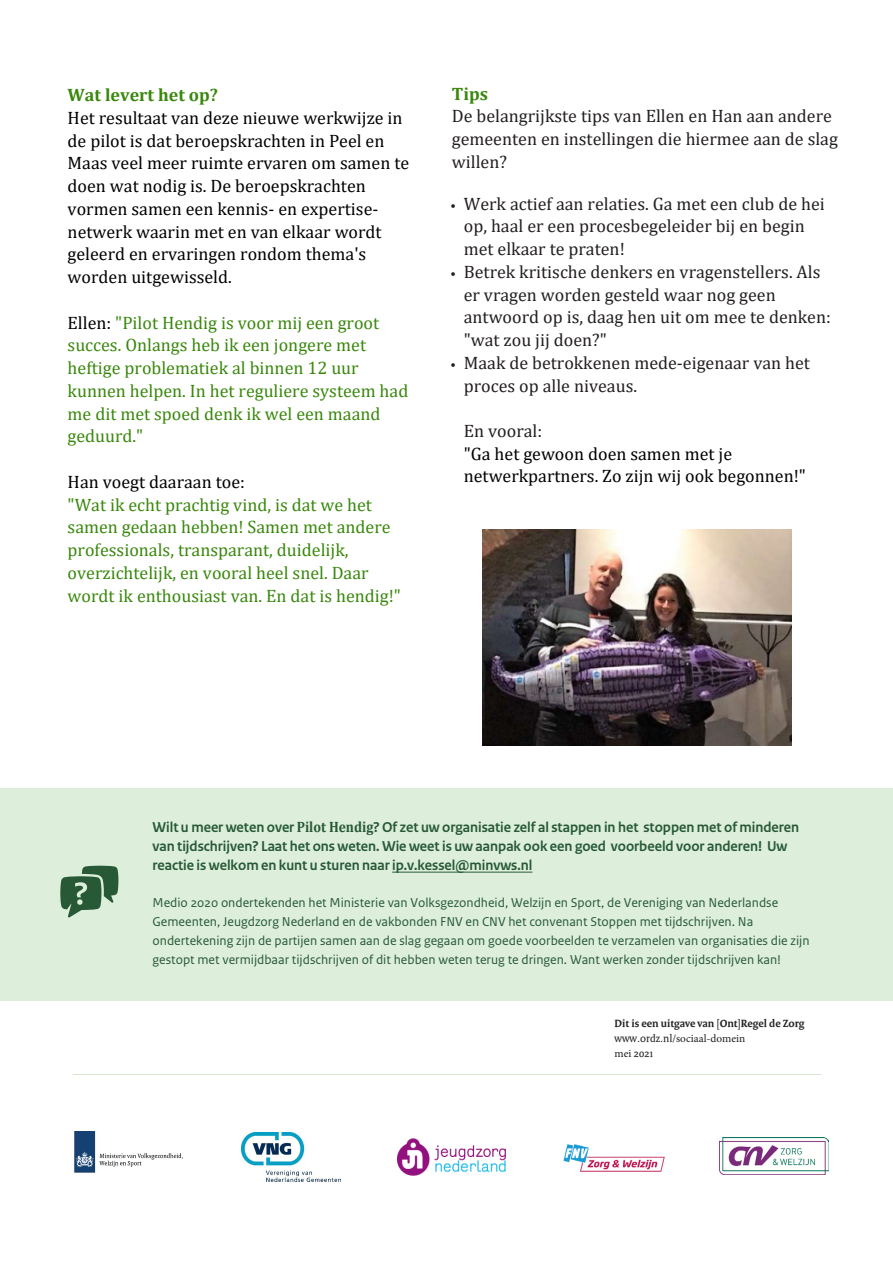
<style>
.page{position:relative;width:893px;height:1263px;background:#fff}
.page>*{position:absolute;margin:0;border:0;box-sizing:border-box;transform-origin:0 0}
.t1{font:18px/22.8px "Cambria";color:#231f20}
.t2{font:18px/22.8px "Cambria";color:#39870c}
.t3{font:18px/22.8px "Cambria";color:#000}
._10_RO_Broodtekst{font:700 15px/18.9px "Rijksoverheid Sans Heading";color:#275937}
._10_RO_Broodtekst-2{font:13.5px/19px "Rijksoverheid Sans Text";color:#275937}
._19_RO_Afzender_Broo{font:700 11.25px/15px "Rijksoverheid Serif";color:#231f20}
.s1{font-weight:700;color:#39870c}
.s2{color:#000}
.s3{font-family:"Rijksoverheid Serif";font-size:15px}
.s4{color:#231f20}
.s5{font-family:"Cambria"}
.s6{font-weight:400}
.s7{font-family:"Minion Pro";font-weight:400}
</style>
<div class="page">
<div style="left:0;top:788px;width:893px;height:213px;background:#ddeedb"></div>
<svg style="left:60px;top:866px;width:58px;height:52px"></svg>
<hr style="left:73px;top:1074px;width:748px;height:1px;background:#39870c">
<img style="left:720px;top:1137px;width:109px;height:37px">
<img style="left:563px;top:1144px;width:102px;height:28px">
<img style="left:397px;top:1138px;width:108px;height:37px">
<img style="left:74px;top:1131px;width:109px;height:42px">
<img style="left:241px;top:1132px;width:100px;height:49px">
<hr style="left:392px;top:872px;width:140px;height:1px;background:#275937">
<img style="left:483px;top:530px;width:309px;height:215px">
<p class="t3" style="left:68px;top:84px;width:343px"><span class="s1">Wat levert het op?<br></span>Het resultaat van deze nieuwe werkwijze in de pilot is dat beroepskrachten in Peel en Maas veel meer ruimte ervaren om samen te doen wat nodig is. De beroepskrachten vormen samen een kennis- en expertise&shy;netwerk waarin met en van elkaar wordt geleerd en ervaringen rondom thema's worden uitgewisseld.</p>
<p class="t2" style="left:68px;top:311px;width:342px"><span class="s2">Ellen:</span> "Pilot Hendig is voor mij een groot succes. Onlangs heb ik een jongere met heftige problematiek al binnen 12 uur kunnen helpen. In het reguliere systeem had me dit met spoed denk ik wel een maand geduurd."</p>
<p class="t2" style="left:68px;top:470px;width:335px"><span class="s2">Han voegt daaraan toe:<br></span>"Wat ik echt prachtig vind, is dat we het samen gedaan hebben! Samen met andere professionals, transparant, duidelijk, overzichtelijk, en vooral heel snel. Daar wordt ik enthousiast van. En dat is hendig!"</p>
<p class="t1" style="left:452px;top:82px;width:388px"><span class="s1">Tips<br></span>De belangrijkste tips van Ellen en Han aan andere gemeenten en instellingen die hiermee aan de slag willen?</p>
<p class="t1" style="left:464px;top:192px;width:363px;text-indent:-13px"><span class="s3">•</span> Werk actief aan relaties. Ga met een club de hei op, haal er een procesbegeleider bij en begin met elkaar te praten!</p>
<p class="t1" style="left:464px;top:260px;width:369px;text-indent:-13px"><span class="s3">•</span> Betrek kritische denkers en vragenstellers. Als er vragen worden gesteld waar nog geen antwoord op is, daag hen uit om mee te denken: "wat zou jij doen?"</p>
<p class="t1" style="left:464px;top:351px;width:348px;text-indent:-13px"><span class="s3">•</span> Maak de betrokkenen mede-eigenaar van het proces op alle niveaus.</p>
<p class="t3" style="left:464px;top:419px;width:344px"><span class="s4">En vooral:<br></span>"Ga het gewoon doen samen met je netwerkpartners. Zo zijn wij ook begonnen!"</p>
<p class="_10_RO_Broodtekst" style="left:153px;top:818px;width:648px">Wilt u meer weten over <span class="s5">Pilot Hendig</span>? Of zet uw organisatie zelf al stappen in het stoppen met of minderen van tijdschrijven? Laat het ons weten. Wie weet is uw aanpak ook een goed voorbeeld voor anderen! Uw reactie is welkom en kunt u sturen naar ip.v.kessel@minvws.nl</p>
<p class="_10_RO_Broodtekst-2" style="left:153px;top:893px;width:659px">Medio 2020 ondertekenden het Ministerie van Volksgezondheid, Welzijn en Sport, de Vereniging van Nederlandse Gemeenten, Jeugdzorg Nederland en de vakbonden FNV en CNV het convenant Stoppen met tijdschrijven. Na ondertekening zijn de partijen samen aan de slag gegaan om goede voorbeelden te verzamelen van organisaties die zijn gestopt met vermijdbaar tijdschrijven of dit hebben weten terug te dringen. Want werken zonder tijdschrijven kan!</p>
<p class="_19_RO_Afzender_Broo" style="left:615px;top:1015px;width:191px">Dit is een uitgave van [Ont]Regel de Zorg <span class="s6">www.ordz.nl</span><span class="s7">/sociaal-domein<br>mei</span> <span class="s6">2021</span></p>
</div>
